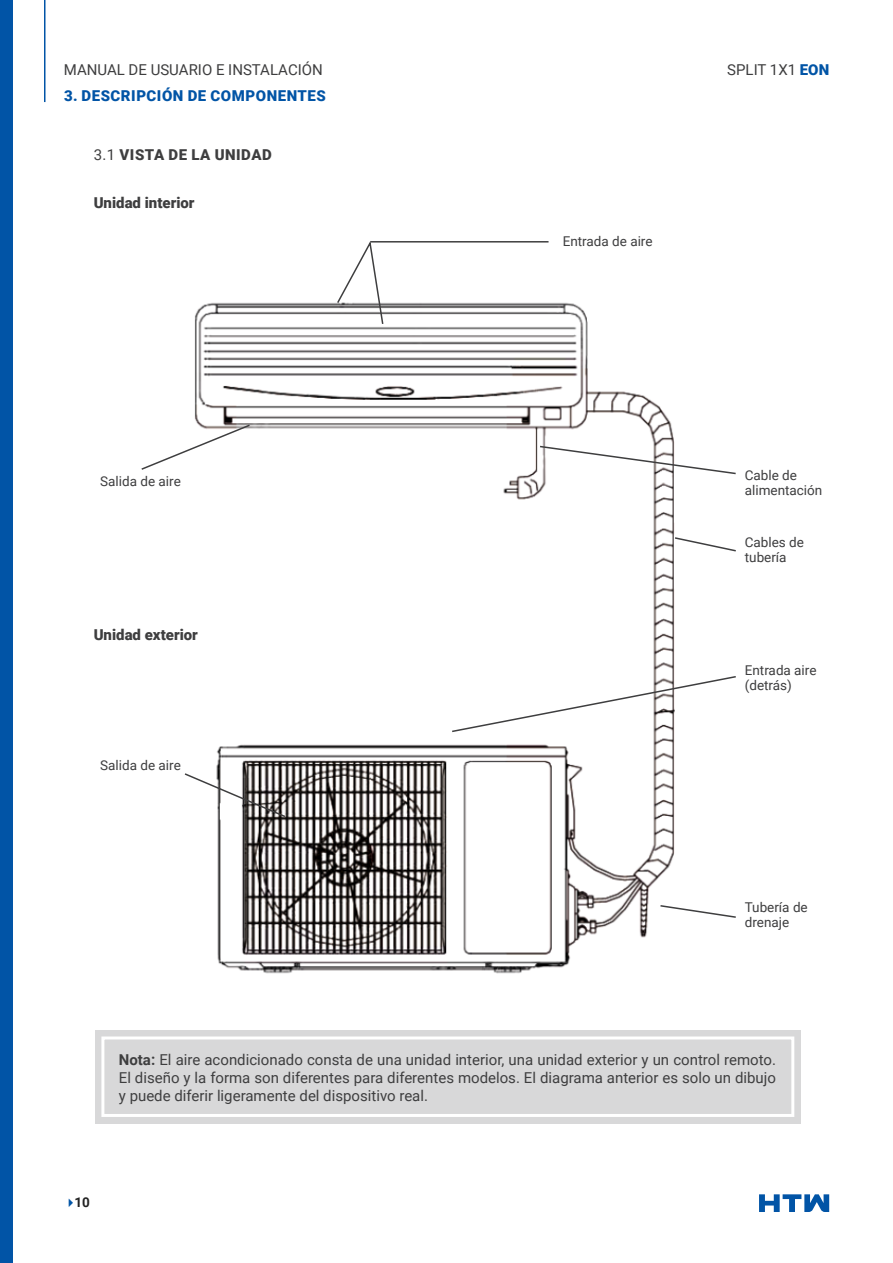
<style>
.page{position:relative;width:893px;height:1263px;background:#fff}
.page>*{position:absolute;margin:0;border:0;box-sizing:border-box;transform-origin:0 0}
.Text{font:15px/18px "Roboto";color:#3e3e3f;text-align:justify}
.Head{font:900 15px "Roboto";color:#3e3e3f}
.t1{font:900 15px "Roboto";letter-spacing:.035em;color:#0154a6}
.Head-2{font:900 15px "Roboto";letter-spacing:.035em;color:#3e3e3f}
.Head-3{font:13.5px/15px "Roboto";color:#3e3e3f}
.t2{font:700 13.5px "Roboto";color:#222}
.s1{font-weight:900;color:#0154a6}
.s2{font-weight:400}
.s3{font-weight:700}
.s4{color:#0154a6}
</style>
<div class="page">
<hr style="left:44px;top:0;width:1px;height:102px;background:#0154a6">
<div style="left:0;top:0;width:13px;height:1263px;background:#0154a6"></div>
<svg style="left:759px;top:1194px;width:70px;height:18px"></svg>
<img style="left:194px;top:302px;width:481px;height:672px">
<svg style="left:184px;top:772px;width:103px;height:46px"></svg>
<svg style="left:450px;top:675px;width:286px;height:58px"></svg>
<svg style="left:659px;top:904px;width:77px;height:15px"></svg>
<svg style="left:673px;top:536px;width:63px;height:16px"></svg>
<svg style="left:538px;top:445px;width:198px;height:30px"></svg>
<svg style="left:336px;top:242px;width:48px;height:84px"></svg>
<hr style="left:370px;top:241px;width:179px;height:2px;background:#3e3e3f">
<svg style="left:141px;top:423px;width:110px;height:48px"></svg>
<div style="left:96px;top:1030px;width:705px;height:94px;background:#d8d8d9"></div>
<div style="left:101px;top:1036px;width:693px;height:81px;border:3px solid #fff"></div>
<p class="Text" style="left:64px;top:60px;width:261px">MANUAL DE USUARIO E INSTALACIÓN</p>
<p class="Text" style="left:727px;top:60px;width:103px">SPLIT 1X1 <span class="s1">EON</span></p>
<p class="t1" style="left:64px;top:85px;width:263px">3. DESCRIPCIÓN DE COMPONENTES</p>
<p class="Head-2" style="left:94px;top:144px;width:179px"><span class="s2">3.1</span> VISTA DE LA UNIDAD</p>
<p class="Head" style="left:94px;top:192px;width:102px">Unidad interior</p>
<p class="Head-3" style="left:100px;top:474px;width:82px">Salida de aire</p>
<p class="Head" style="left:94px;top:624px;width:106px">Unidad exterior</p>
<p class="Head-3" style="left:100px;top:757px;width:82px">Salida de aire</p>
<p class="Head-3" style="left:563px;top:233px;width:91px">Entrada de aire</p>
<p class="Head-3" style="left:745px;top:467px;width:79px">Cable de alimentación</p>
<p class="Head-3" style="left:745px;top:534px;width:61px">Cables de tubería</p>
<p class="Head-3" style="left:745px;top:662px;width:73px">Entrada aire (detrás)</p>
<p class="Head-3" style="left:745px;top:899px;width:64px">Tubería de drenaje</p>
<p class="Text" style="left:119px;top:1050px;width:659px"><span class="s3">Nota:</span> El aire acondicionado consta de una unidad interior, una unidad exterior y un control remoto.<br>El diseño y la forma son diferentes para diferentes modelos. El diagrama anterior es solo un dibujo y puede diferir ligeramente del dispositivo real.</p>
<p class="t2" style="left:64px;top:1193px;width:28px"><span class="s4">✔</span>10</p>
</div>
